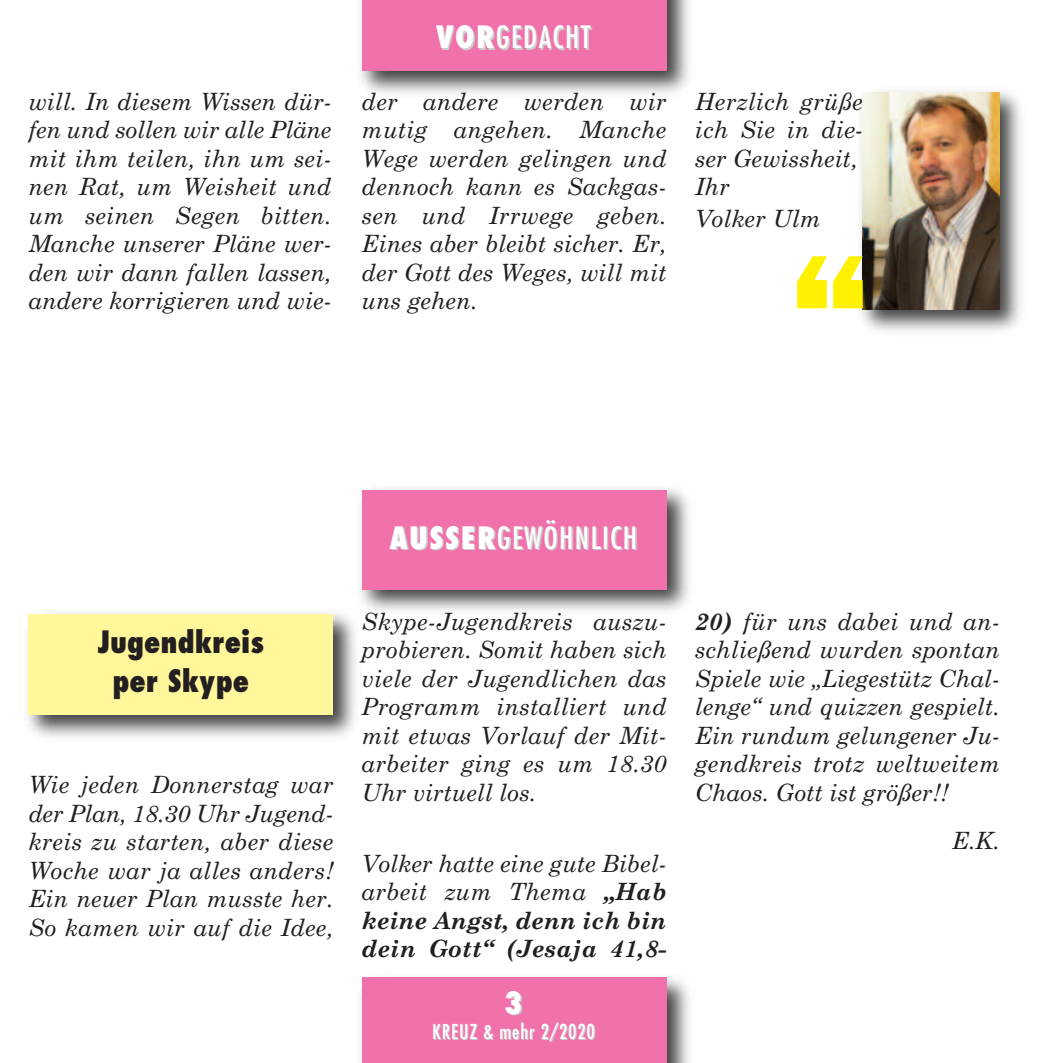
<style>
.page{position:relative;width:1053px;height:1063px;background:#fff}
.page>*{position:absolute;margin:0;border:0;box-sizing:border-box;transform-origin:0 0}
.t1{font:800 182.5px "Franklin Gothic";color:#fff101}
.t2{font:30px "Fujiyama Plain";letter-spacing:.05em;color:#fff}
.t3{font:30px/38.5px "Fujiyama Extra Bold Plain";color:#231f20;text-align:center}
.t4{font:30px "Fujiyama Extra Bold Plain";color:#fff}
.t5{font:italic 23.75px/28.5px "Century Schoolbook";color:#231f20;text-align:justify}
.t6{font:italic 700 23.75px/28.5px "Century Schoolbook";color:#231f20;text-align:justify}
.t7{font:20px "Fujiyama Plain";letter-spacing:.05em;color:#fff}
.s1{font-family:"Fujiyama Extra Bold Plain"}
.s2{font-weight:400}
.s3{font-weight:700}
</style>
<div class="page">
<img style="left:360px;top:977px;width:330px;height:86px">
<div style="left:361px;top:977px;width:305px;height:86px;background:#f171ab"></div>
<img style="left:360px;top:488px;width:330px;height:123px">
<div style="left:361px;top:490px;width:305px;height:99px;background:#f171ab"></div>
<img style="left:360px;top:0;width:330px;height:93px">
<div style="left:361px;top:0;width:305px;height:71px;background:#f171ab"></div>
<img style="left:861px;top:91px;width:161px;height:240px">
<img style="left:862px;top:92px;width:137px;height:218px">
<img style="left:27px;top:603px;width:339px;height:134px">
<div style="left:28px;top:614px;width:305px;height:100px;background:#fff79a"></div>
<p class="t2" style="left:436px;top:21px;width:156px"><span class="s1">VOR</span>GEDACHT</p>
<p class="t5" style="left:28px;top:87px;width:304px">will. In diesem Wissen dür&shy;fen und sollen wir alle Pläne mit ihm teilen, ihn um sei&shy;nen Rat, um Weisheit und um seinen Segen bitten.<br>Manche unserer Pläne wer&shy;den wir dann fallen lassen, andere korrigieren und wie-</p>
<p class="t5" style="left:361px;top:87px;width:306px">der andere werden wir mutig angehen. Manche Wege werden gelingen und dennoch kann es Sackgas&shy;sen und Irrwege geben.<br>Eines aber bleibt sicher. Er, der Gott des Weges, will mit uns gehen.</p>
<p class="t5" style="left:694px;top:87px;width:169px;text-align:left">Herzlich grüße ich Sie in die&shy;ser Gewissheit,<br>Ihr</p>
<p class="t5" style="left:694px;top:204px;width:127px">Volker Ulm</p>
<h1 class="t1" style="left:788px;top:208px;width:85px">“</h1>
<p class="t3" style="left:97px;top:624px;width:168px">Jugendkreis per Skype</p>
<p class="t5" style="left:28px;top:771px;width:306px">Wie jeden Donnerstag war der Plan, 18.30 Uhr Jugend&shy;kreis zu starten, aber diese Woche war ja alles anders!<br>Ein neuer Plan musste her.<br>So kamen wir auf die Idee,</p>
<p class="t2" style="left:389px;top:521px;width:249px"><span class="s1">AUSSER</span>GEWÖHNLICH</p>
<p class="t5" style="left:361px;top:607px;width:306px">Skype-Jugendkreis auszu&shy;probieren. Somit haben sich viele der Jugendlichen das Programm installiert und mit etwas Vorlauf der Mit&shy;arbeiter ging es um 18.30<br>Uhr virtuell los.</p>
<p class="t6" style="left:361px;top:849px;width:306px"><span class="s2">Volker hatte eine gute Bibel&shy;arbeit zum Thema</span> „Hab keine Angst, denn ich bin dein Gott“ (Jesaja 41,8-</p>
<p class="t4" style="left:504px;top:986px;width:20px">3</p>
<p class="t7" style="left:432px;top:1020px;width:164px">KREUZ &amp; mehr 2/2020</p>
<p class="t5" style="left:694px;top:607px;width:306px"><span class="s3">20)</span> für uns dabei und an&shy;schließend wurden spontan Spiele wie „Liegestütz Chal&shy;lenge“ und quizzen gespielt.<br>Ein rundum gelungener Ju&shy;gendkreis trotz weltweitem Chaos. Gott ist größer!!</p>
<p class="t5" style="left:951px;top:827px;width:49px">E.K.</p>
</div>
